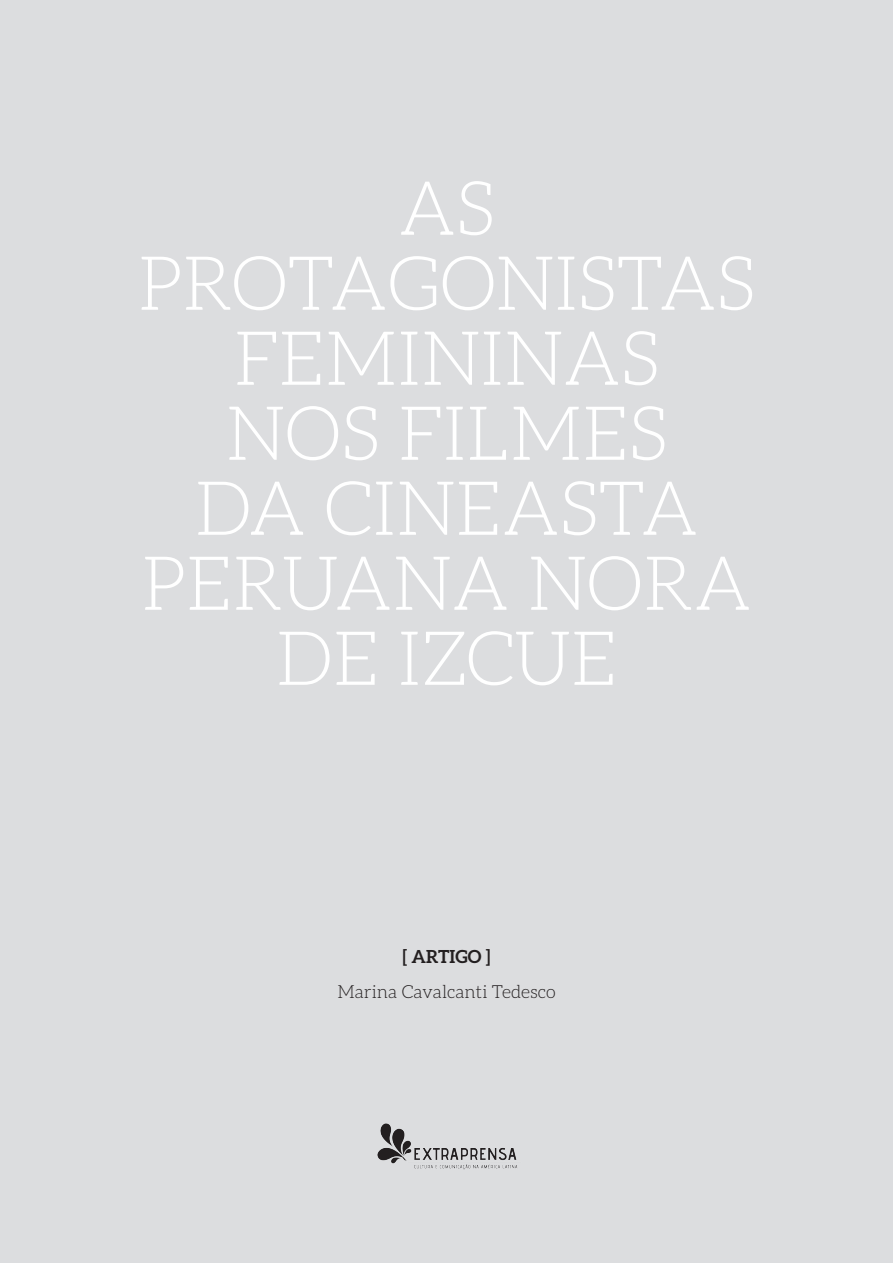
<style>
.page{position:relative;width:893px;height:1263px;background:#fff}
.page>*{position:absolute;margin:0;border:0;box-sizing:border-box;transform-origin:0 0}
.t1{font:300 75px/75px "Aleo";color:#fff;text-align:center}
.t2{font:300 18px "Aleo";color:#231f20}
.t3{font:700 18px "Aleo";color:#231f20}
</style>
<div class="page">
<div style="left:0;top:0;width:892px;height:1263px;background:#dcdddf"></div>
<img style="left:377px;top:1123px;width:140px;height:47px">
<p class="t1" style="left:138px;top:171px;width:619px">AS<br>PROTAGONISTAS<br>FEMININAS<br>NOS FILMES<br>DA CINEASTA<br>PERUANA NORA<br>DE IZCUE</p>
<p class="t3" style="left:403px;top:946px;width:89px">[ ARTIGO ]</p>
<p class="t2" style="left:337px;top:982px;width:220px">Marina Cavalcanti Tedesco</p>
</div>
